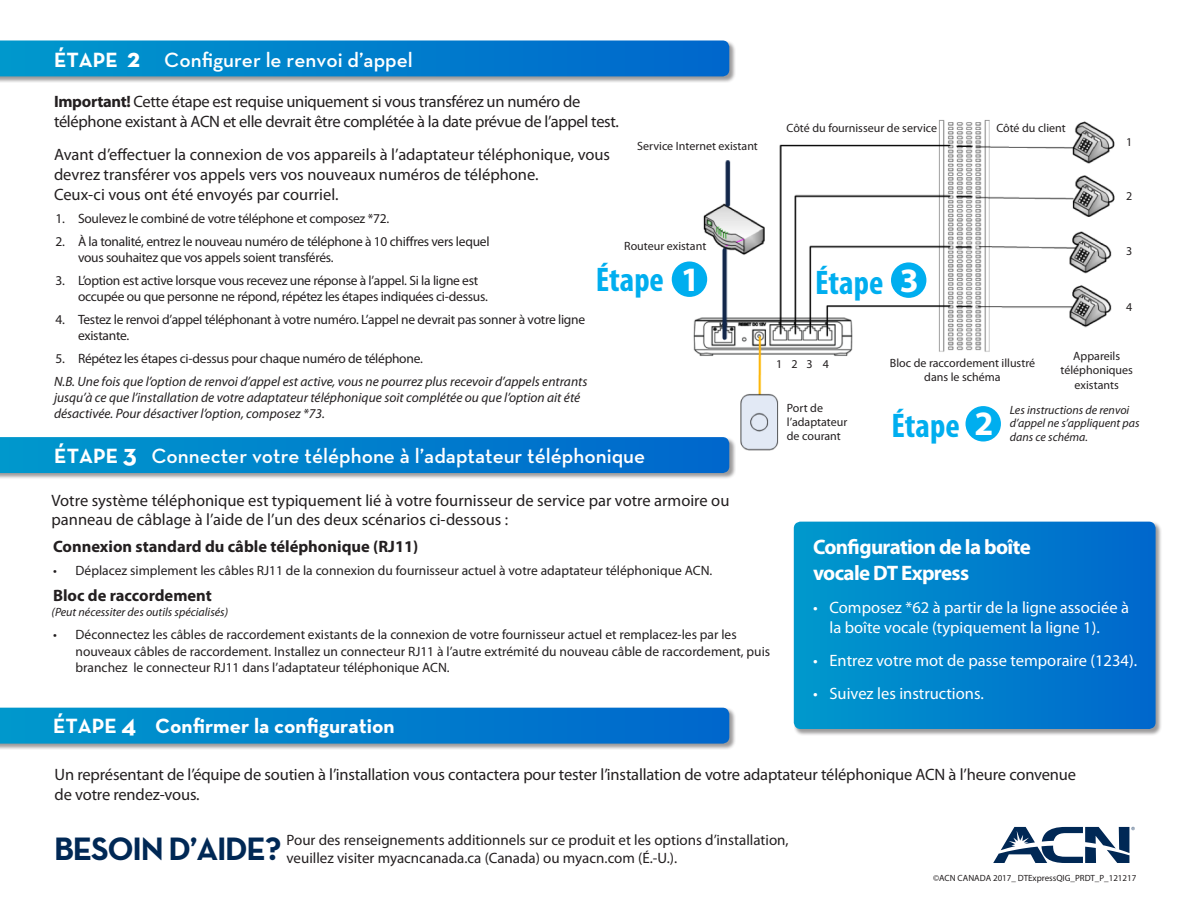
<style>
.page{position:relative;width:1188px;height:918px;background:#fff}
.page>*{position:absolute;margin:0;border:0;box-sizing:border-box;transform-origin:0 0}
.t1{font:700 condensed 34.35px "Myriad Pro";color:#00aeef}
.t2{font:700 34.35px "Myriad Pro";color:#fff}
.t3{font:700 33px "Neutra Text";letter-spacing:-.04em;color:#002855}
.t4{font:600 21px "Neutra Text";color:#fff}
.t5{font:700 21px/25.2px "Myriad Pro";letter-spacing:-.03em;color:#fff}
.t6{font:700 21px "Neutra Text";color:#fff}
.t7{font:16.5px/19.8px "Myriad Pro";letter-spacing:-.01em;color:#231f20}
.t8{font:16.5px/19.8px "Myriad Pro";color:#fff}
.t9{font:700 16.5px "Myriad Pro";color:#231f20}
.t10{font:15px/18px "Myriad Pro";color:#231f20}
.t11{font:13.5px/16.2px "Myriad Pro";letter-spacing:-.02em;color:#231f20}
.t12{font:13.5px/16.2px "Myriad Pro";color:#231f20}
.t13{font:italic 13.5px/16.2px "Myriad Pro";color:#231f20}
.t14{font:12px/14.4px "Myriad Pro";color:#231f20;text-align:center}
.t15{font:italic 12px/13.5px "Myriad Pro";color:#231f20}
.t16{font:9px "Myriad Pro";color:#231f20}
.s1{font-weight:700}
.s2{font-weight:700;font-size:27px}
.s3{font-stretch:normal;color:#fff}
.s4{font-size:27px}
</style>
<div class="page">
<img style="left:693px;top:120px;width:422px;height:331px">
<div style="left:0;top:437px;width:736px;height:43px;background:#231f20;opacity:.45"></div>
<svg style="left:0;top:437px;width:729px;height:36px;background:#007fcc"></svg>
<div style="left:794px;top:521px;width:368px;height:215px;background:#231f20;opacity:.45"></div>
<svg style="left:794px;top:522px;width:362px;height:207px;background:#007fcc"></svg>
<div style="left:0;top:707px;width:736px;height:43px;background:#231f20;opacity:.45"></div>
<svg style="left:0;top:708px;width:729px;height:36px;background:#017fcb"></svg>
<div style="left:0;top:40px;width:736px;height:43px;background:#231f20;opacity:.45"></div>
<svg style="left:0;top:40px;width:729px;height:36px;background:#0381cc"></svg>
<svg style="left:993px;top:827px;width:142px;height:36px"></svg>
<div style="left:683px;top:120px;width:89px;height:37px;background:#fff"></div>
<div style="left:620px;top:246px;width:90px;height:37px;background:#fff"></div>
<div style="left:582px;top:241px;width:124px;height:72px;background:#fff"></div>
<div style="left:786px;top:402px;width:86px;height:44px;background:#fff"></div>
<div style="left:1080px;top:345px;width:85px;height:44px;background:#fff"></div>
<div style="left:881px;top:353px;width:158px;height:27px;background:#fff"></div>
<div style="left:672px;top:261px;width:35px;height:36px;background:#00aeef;border-radius:50%"></div>
<div style="left:891px;top:262px;width:35px;height:36px;background:#00aeef;border-radius:50%"></div>
<div style="left:966px;top:406px;width:35px;height:36px;background:#00aeef;border-radius:50%"></div>
<p class="t4" style="left:54px;top:47px;width:360px"><span class="s1">ÉTAPE</span> <span class="s2">2</span> Configurer le renvoi d’appel</p>
<p class="t7" style="left:54px;top:91px;width:566px"><span class="s1">Important!</span> Cette étape est requise uniquement si vous transférez un numéro de téléphone existant à ACN et elle devrait être complétée à la date prévue de l’appel test.</p>
<p class="t7" style="left:54px;top:144px;width:558px">Avant d’effectuer la connexion de vos appareils à l’adaptateur téléphonique, vous devrez transférer vos appels vers vos nouveaux numéros de téléphone.<br>Ceux-ci vous ont été envoyés par courriel.</p>
<p class="t11" style="left:56px;top:210px;width:335px">1. Soulevez le combiné de votre téléphone et composez *72.</p>
<p class="t11" style="left:78px;top:233px;width:413px;text-indent:-22px">2. À la tonalité, entrez le nouveau numéro de téléphone à 10 chiffres vers lequel vous souhaitez que vos appels soient transférés.</p>
<p class="t11" style="left:78px;top:272px;width:411px;text-indent:-22px">3. L’option est active lorsque vous recevez une réponse à l’appel. Si la ligne est occupée ou que personne ne répond, répétez les étapes indiquées ci-dessus.</p>
<p class="t11" style="left:78px;top:311px;width:509px;text-indent:-22px">4. Testez le renvoi d’appel téléphonant à votre numéro. L’appel ne devrait pas sonner à votre ligne existante.</p>
<p class="t11" style="left:56px;top:350px;width:369px">5. Répétez les étapes ci-dessus pour chaque numéro de téléphone.</p>
<p class="t13" style="left:54px;top:373px;width:535px">N.B. Une fois que l’option de renvoi d’appel est active, vous ne pourrez plus recevoir d’appels entrants jusqu’à ce que l’installation de votre adaptateur téléphonique soit complétée ou que l’option ait été désactivée. Pour désactiver l’option, composez *73.</p>
<p class="t14" style="left:787px;top:121px;width:152px">Côté du fournisseur de service</p>
<p class="t14" style="left:996px;top:121px;width:71px">Côté du client</p>
<p class="t14" style="left:1126px;top:135px;width:8px">1</p>
<p class="t14" style="left:637px;top:139px;width:122px">Service Internet existant</p>
<p class="t14" style="left:1126px;top:189px;width:8px">2</p>
<p class="t14" style="left:624px;top:238px;width:84px">Routeur existant</p>
<p class="t14" style="left:1126px;top:244px;width:8px">3</p>
<p class="t1" style="left:596px;top:258px;width:70px">Étape</p>
<p class="t1" style="left:815px;top:261px;width:70px">Étape</p>
<p class="t2" style="left:681px;top:257px;width:21px">1</p>
<p class="t2" style="left:900px;top:258px;width:21px">3</p>
<p class="t14" style="left:1126px;top:300px;width:8px">4</p>
<p class="t14" style="left:791px;top:356px;width:8px">2</p>
<p class="t14" style="left:807px;top:356px;width:8px">3</p>
<p class="t14" style="left:823px;top:356px;width:8px">4</p>
<p class="t14" style="left:1061px;top:349px;width:74px">Appareils téléphoniques existants</p>
<p class="t14" style="left:890px;top:355px;width:147px">Bloc de raccordement illustré dans le schéma</p>
<p class="t14" style="left:776px;top:356px;width:8px">1</p>
<p class="t14" style="left:787px;top:400px;width:62px;text-align:left">Port de l’adaptateur de courant</p>
<p class="t1" style="left:891px;top:404px;width:104px">Étape <span class="s3">2</span></p>
<p class="t15" style="left:1010px;top:403px;width:131px">Les instructions de renvoi d’appel ne s’appliquent pas dans ce schéma.</p>
<p class="t4" style="left:54px;top:443px;width:592px"><span class="s1">ÉTAPE</span> <span class="s2">3</span> Connecter votre téléphone à l’adaptateur téléphonique</p>
<p class="t7" style="left:52px;top:490px;width:679px">Votre système téléphonique est typiquement lié à votre fournisseur de service par votre armoire ou panneau de câblage à l’aide de l’un des deux scénarios ci-dessous :</p>
<p class="t9" style="left:53px;top:536px;width:367px">Connexion standard du câble téléphonique (RJ11)</p>
<p class="t12" style="left:53px;top:562px;width:661px">• Déplacez simplement les câbles RJ11 de la connexion du fournisseur actuel à votre adaptateur téléphonique ACN.</p>
<p class="t9" style="left:53px;top:585px;width:160px">Bloc de raccordement</p>
<p class="t15" style="left:52px;top:606px;width:178px">(Peut nécessiter des outils spécialisés)</p>
<p class="t12" style="left:76px;top:627px;width:696px;text-indent:-22px">• Déconnectez les câbles de raccordement existants de la connexion de votre fournisseur actuel et remplacez-les par les nouveaux câbles de raccordement. Installez un connecteur RJ11 à l’autre extrémité du nouveau câble de raccordement, puis branchez le connecteur RJ11 dans l’adaptateur téléphonique ACN.</p>
<p class="t6" style="left:53px;top:713px;width:343px">ÉTAPE <span class="s4">4</span> Confirmer la configuration</p>
<p class="t5" style="left:813px;top:534px;width:219px">Configuration de la boîte vocale DT Express</p>
<p class="t8" style="left:830px;top:597px;width:301px;text-indent:-16px">• Composez *62 à partir de la ligne associée à la boîte vocale (typiquement la ligne 1).</p>
<p class="t8" style="left:813px;top:650px;width:326px">• Entrez votre mot de passe temporaire (1234).</p>
<p class="t8" style="left:813px;top:684px;width:172px">• Suivez les instructions.</p>
<p class="t7" style="left:55px;top:764px;width:1023px">Un représentant de l’équipe de soutien à l’installation vous contactera pour tester l’installation de votre adaptateur téléphonique ACN à l’heure convenue de votre rendez-vous.</p>
<p class="t3" style="left:54px;top:828px;width:229px">BESOIN D’AIDE?</p>
<p class="t10" style="left:286px;top:831px;width:504px">Pour des renseignements additionnels sur ce produit et les options d’installation, veuillez visiter myacncanada.ca (Canada) ou myacn.com (É.-U.).</p>
<p class="t16" style="left:933px;top:872px;width:205px">©ACN CANADA 2017_ DTExpressQIG_PRDT_P_121217</p>
</div>
